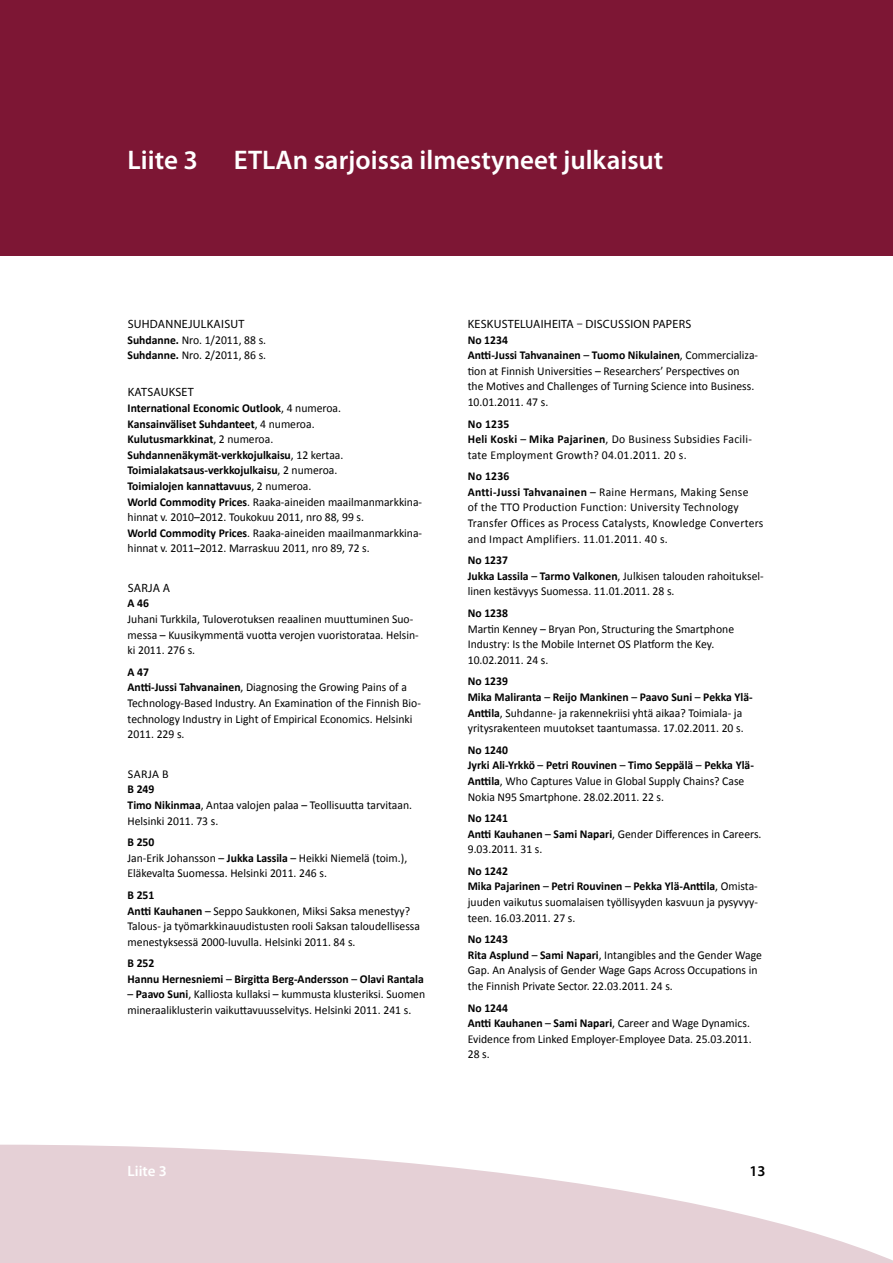
<style>
.page{position:relative;width:893px;height:1263px;background:#fff}
.page>*{position:absolute;margin:0;border:0;box-sizing:border-box;transform-origin:0 0}
.t1{font:600 27px "Myriad Pro";color:#fff}
.t2{font:600 15px "Myriad Pro";color:#fff}
.t3{font:600 15px "Myriad Pro";color:#000}
.t4{font:12px/15.6px "Calibri";color:#000}
.t5{font:12px/15.6px "Calibri";letter-spacing:.02em;color:#000}
.t6{font:12px "Myriad Pro";letter-spacing:.02em;color:#000}
.t7{font:700 12px/15.6px "Calibri";color:#000}
.s1{font-weight:700}
.s2{font-weight:400}
.s3{font-style:italic}
</style>
<div class="page">
<div style="left:0;top:0;width:893px;height:255px;background:#7d1634"></div>
<svg style="left:0;top:1145px;width:893px;height:118px;fill:#e5d0d6"></svg>
<h1 class="t1" style="left:128px;top:143px;width:72px">Liite 3</h1>
<h1 class="t1" style="left:234px;top:143px;width:431px">ETLAn sarjoissa ilmestyneet julkaisut</h1>
<p class="t6" style="left:128px;top:316px;width:9px">SUHDANN</p>
<p class="t6" style="left:182px;top:316px;width:14px">EJULKAISU</p>
<p class="t6" style="left:238px;top:316px;width:7px">T</p>
<p class="t4" style="left:128px;top:332px;width:140px"><span class="s1">Suhdanne.</span> N ro. 1/2011, 88 s.<br><span class="s1">Suhdanne.</span> N ro. 2/2011, 86 s.</p>
<p class="t6" style="left:128px;top:385px;width:61px">KATSAUKSET</p>
<p class="t4" style="left:128px;top:400px;width:296px"><span class="s1">International Economic Outlook</span>, 4 numeroa.<br><span class="s1">Kansainväliset Suhdanteet</span>, 4 numeroa.<br><span class="s1">Kulutusmarkkinat</span>, 2 numeroa.<br><span class="s1">Suhdannenäkymät-verkkojulkaisu</span>, 12 kertaa.<br><span class="s1">Toimialakatsaus-verkkojulkaisu</span>, 2 numeroa.<br><span class="s1">Toimialojen kannattavuus</span>, 2 numeroa.<br><span class="s1">World Commodity Prices</span>. Raaka-aineiden maailmanmarkkina&shy;hinnat v. 2010–2012. Toukokuu 2011, nro 88, 99 s.<br><span class="s1">World Commodity Prices</span>. Raaka-aineiden maailmanmarkkina&shy;hinnat v. 2011–2012. Marraskuu 2011, nro 89, 72 s.</p>
<p class="t6" style="left:128px;top:580px;width:44px">SARJA A</p>
<p class="t7" style="left:128px;top:596px;width:23px">A 46</p>
<p class="t4" style="left:128px;top:611px;width:293px">Juhani Turkkila, Tuloverotuksen reaalinen muuttuminen Suo&shy;messa – Kuusikymmentä vuotta verojen vuoristorataa. Helsin&shy;ki 2011. 276 s.</p>
<p class="t4" style="left:128px;top:664px;width:295px"><span class="s1">A 47<br>Antti-Jussi Tahvanainen</span>, Diagnosing the Growing Pains of a Technology-Based I ndustry. An Examination of the Finnish Bio&shy;technology I ndustry in Light of Empirical Economics. Helsinki 2011. 229 s.</p>
<p class="t4" style="left:128px;top:766px;width:43px">Sarja B</p>
<p class="t4" style="left:128px;top:782px;width:286px"><span class="s1">B 249<br>Timo Nikinmaa</span>, Antaa valojen palaa – Teollisuutta tarvitaan.<br>Helsinki 2011. 73 s.</p>
<p class="t4" style="left:128px;top:834px;width:281px"><span class="s1">B 250<br></span>Jan-Erik Johansson – <span class="s1">Jukka Lassila</span> – Heikki N iemelä (toim.),<br>Eläkevalta Suomessa. Helsinki 2011. 246 s.</p>
<p class="t4" style="left:128px;top:887px;width:294px"><span class="s1">B 251<br>Antti Kauhanen</span> – Seppo Saukkonen, M iksi Saksa menestyy?<br>Talous- ja työmarkkinauudistusten rooli Saksan taloudellisessa menestyksessä 2000-luvulla. Helsinki 2011. 84 s.</p>
<p class="t7" style="left:128px;top:955px;width:298px">B 252<br>Hannu Hernesniemi <span class="s2">–</span> Birgitta Berg-Andersson <span class="s2">–</span> Olavi Rantala</p>
<p class="t4" style="left:128px;top:987px;width:299px">– <span class="s1">Paavo Suni</span>, Kalliosta kullaksi – kummusta klusteriksi. Suomen mineraaliklusterin vaikuttavuusselvitys. Helsinki 2011. 241 s.</p>
<p class="t6" style="left:468px;top:316px;width:225px">KESKUSTELUAIHEITA – DISCUSSION PAPERS</p>
<p class="t4" style="left:468px;top:332px;width:292px"><span class="s1">No 1234<br>Antti-Jussi Tahvanainen</span> <span class="s3">–</span> <span class="s1">Tuomo Nikulainen</span>, Commercializa&shy;tion at Finnish U niversities – Researchers’ Perspectives on the Motives and Challenges of Turning Science into Business.<br>10.01.2011. 47 s.</p>
<p class="t5" style="left:468px;top:416px;width:286px"><span class="s1">No 1235<br>Heli Koski</span> – <span class="s1">Mika Pajarinen</span>, Do Business Subsidies Facili&shy;tate Employment Growth? 04.01.2011. 20 s.</p>
<p class="t4" style="left:468px;top:468px;width:282px"><span class="s1">No 1236<br>Antti-Jussi Tahvanainen</span> – Raine Hermans, M aking Sense of the TTO</p>
<p class="t5" style="left:468px;top:500px;width:297px;text-indent:55px">Production Function: U niversity Technology<br>Transfer Offices as Process Catalysts, Knowledge Converters and I mpact Amplifiers. 11.01.2011. 40 s.</p>
<p class="t4" style="left:468px;top:552px;width:297px"><span class="s1">No 1237<br>Jukka Lassila</span> – <span class="s1">Tarmo Valkonen</span>, Julkisen talouden rahoituksel&shy;linen kestävyys Suomessa. 11.01.2011. 28 s.</p>
<p class="t7" style="left:468px;top:605px;width:42px">No 1238</p>
<p class="t4" style="left:468px;top:621px;width:268px">Martin Kenney – Bryan Pon, Structuring the Smartphone<br>I ndustry: Is the Mobile I nternet OS Platform the Key.<br>10.02.2011. 24 s.</p>
<p class="t4" style="left:468px;top:674px;width:287px"><span class="s1">No 1239<br>Mika Maliranta</span> – <span class="s1">Reijo Mankinen</span> – <span class="s1">Paavo Suni</span> – <span class="s1">Pekka Ylä-Anttila</span>, Suhdanne- ja rakennekriisi yhtä aikaa? Toimiala- ja yritysrakenteen muutokset taantumassa. 17.02.2011. 20 s.</p>
<p class="t4" style="left:468px;top:742px;width:288px"><span class="s1">No 1240<br>Jyrki Ali-Yrkkö</span> – <span class="s1">Petri Rouvinen</span> – <span class="s1">Timo Seppälä</span> – <span class="s1">Pekka Ylä-Anttila</span>, Who Captures Value in Global Supply Chains? Case Nokia N95 Smartphone. 28.02.2011. 22 s.</p>
<p class="t4" style="left:468px;top:810px;width:295px"><span class="s1">No 1241<br>Antti Kauhanen</span> – <span class="s1">Sami Napari</span>, Gender Differences in Careers.<br>9.03.2011. 31 s.</p>
<p class="t4" style="left:468px;top:863px;width:292px"><span class="s1">No 1242<br>Mika Pajarinen</span> – <span class="s1">Petri Rouvinen</span> – <span class="s1">Pekka Ylä-Anttila</span>, Omista&shy;juuden vaikutus suomalaisen työllisyyden kasvuun ja pysyvyy&shy;teen. 16.03.2011. 27 s.</p>
<p class="t4" style="left:468px;top:931px;width:296px"><span class="s1">No 1243<br>Rita Asplund</span> – <span class="s1">Sami Napari</span>, I ntangibles and the Gender Wage Gap. An Analysis of Gender Wage Gaps Across Occupations in the Finnish Private Sector. 22.03.2011. 24 s.</p>
<p class="t4" style="left:468px;top:1000px;width:286px"><span class="s1">No 1244<br>Antti Kauhanen</span> – <span class="s1">Sami Napari</span>, Career and Wage Dynamics.<br>Evidence from Linked Employer-Employee Data. 25.03.2011.<br>28 s.</p>
<p class="t2" style="left:128px;top:1161px;width:41px">Liite 3</p>
<p class="t3" style="left:749px;top:1162px;width:18px">13</p>
</div>
